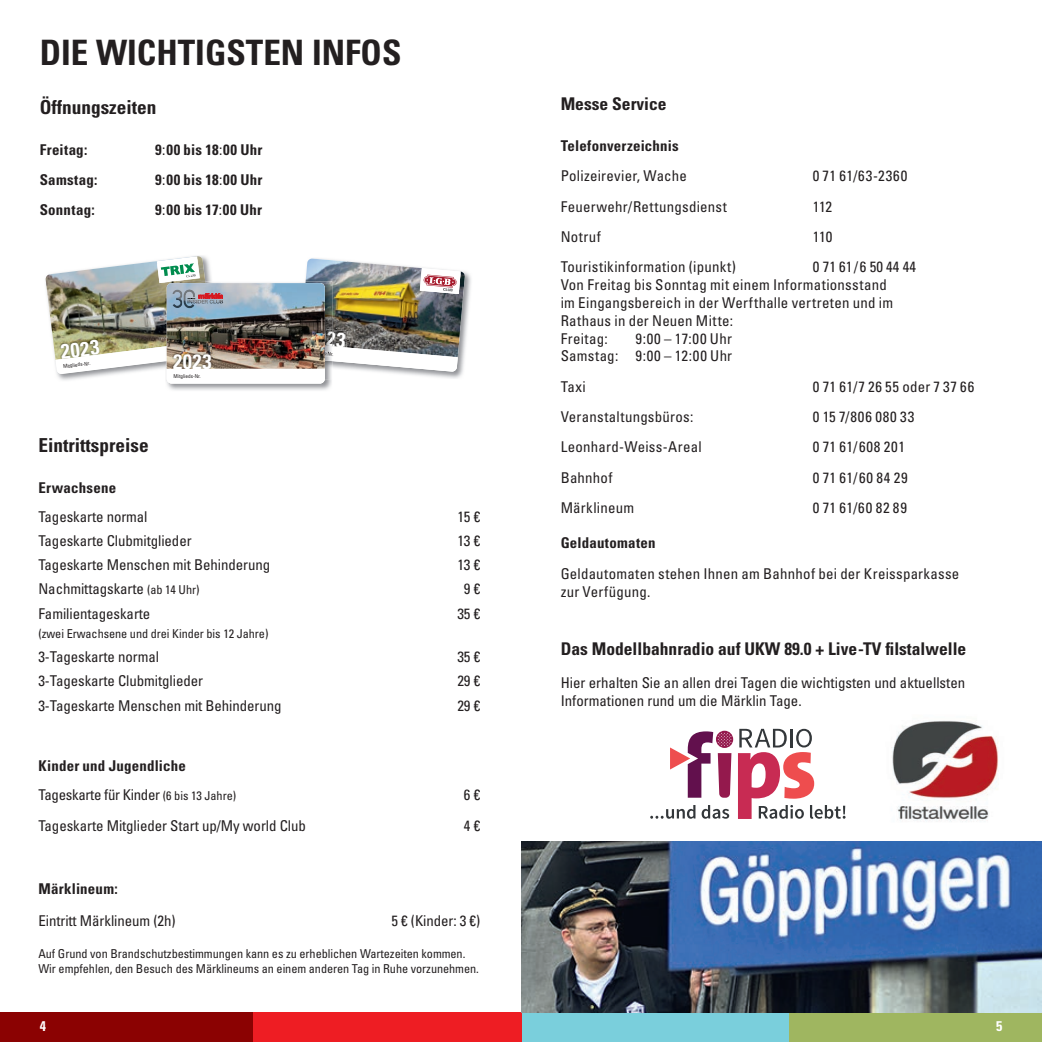
<style>
.page{position:relative;width:1042px;height:1042px;background:#fff}
.page>*{position:absolute;margin:0;border:0;box-sizing:border-box;transform-origin:0 0}
.t1{font:700 condensed 35px "Univers LT Std";color:#231f20}
.t2{font:700 condensed 20.82px "Univers";color:#fff}
.t3{font:700 condensed 19.25px "Univers LT Std";color:#231f20}
.t4{font:700 condensed 17.5px "Univers LT Std";color:#231f20}
.t5{font:condensed 14.88px/17.8px "Univers LT Std";letter-spacing:.005em;color:#231f20}
.t6{font:700 condensed 14.88px/29.1px "Univers LT Std";letter-spacing:.015em;color:#231f20}
.t7{font:condensed 14.88px "Univers LT Std";letter-spacing:.025em;color:#231f20}
.t8{font:condensed 14.88px "Univers LT Std";letter-spacing:.055em;color:#231f20}
.t9{font:condensed 14.88px "Univers LT Std";letter-spacing:.06em;color:#231f20}
.t10{font:condensed 14.88px "Univers LT Std";letter-spacing:.04em;color:#231f20}
.t11{font:700 condensed 14px "Univers LT Std";color:#fff}
.t12{font:condensed 12.25px/14.7px "Univers LT Std";letter-spacing:-.005em;color:#231f20}
.t13{font:condensed 5.25px "Univers";color:#231f20}
.s1{font-weight:400}
.s2{font-size:12.25px}
.s3{font-weight:400;font-size:12.25px}
</style>
<div class="page">
<div style="left:0;top:1012px;width:254px;height:30px;background:#8b0202"></div>
<div style="left:254px;top:1012px;width:268px;height:30px;background:#ee1d23"></div>
<div style="left:522px;top:1012px;width:267px;height:30px;background:#7acfdc"></div>
<div style="left:789px;top:1012px;width:253px;height:30px;background:#9fb660"></div>
<img style="left:383px;top:272px;width:88px;height:107px">
<img style="left:55px;top:255px;width:147px;height:125px">
<img style="left:45px;top:256px;width:167px;height:104px">
<img style="left:58px;top:338px;width:43px;height:2px">
<img style="left:167px;top:282px;width:165px;height:108px">
<img style="left:299px;top:258px;width:166px;height:114px">
<img style="left:165px;top:281px;width:40px;height:59px">
<svg style="left:157px;top:256px;width:43px;height:27px"></svg>
<svg style="left:56px;top:340px;width:111px;height:34px"></svg>
<img style="left:167px;top:283px;width:158px;height:86px">
<img style="left:172px;top:352px;width:41px;height:17px">
<div style="left:167px;top:369px;width:158px;height:14px;background:#fff"></div>
<svg style="left:196px;top:293px;width:27px;height:6px"></svg>
<img style="left:521px;top:841px;width:521px;height:171px">
<svg style="left:716px;top:731px;width:17px;height:17px"></svg>
<svg style="left:670px;top:731px;width:61px;height:67px"></svg>
<svg style="left:650px;top:805px;width:45px;height:14px"></svg>
<svg style="left:701px;top:805px;width:28px;height:14px"></svg>
<svg style="left:738px;top:729px;width:107px;height:90px"></svg>
<img style="left:891px;top:720px;width:108px;height:102px">
<img style="left:173px;top:263px;width:23px;height:45px">
<h1 class="t1" style="left:40px;top:31px;width:363px">DIE WICHTIGSTEN INFOS</h1>
<p class="t3" style="left:40px;top:95px;width:118px">Öffnungszeiten</p>
<p class="t6" style="left:40px;top:135px;width:49px">Freitag:</p>
<p class="t6" style="left:155px;top:135px;width:109px">9<span class="s1">:</span>00 bis 18<span class="s1">:</span>00 Uhr</p>
<p class="t6" style="left:40px;top:165px;width:59px">Samstag:</p>
<p class="t6" style="left:155px;top:165px;width:109px">9<span class="s1">:</span>00 bis 18<span class="s1">:</span>00 Uhr</p>
<p class="t6" style="left:40px;top:195px;width:57px">Sonntag:</p>
<p class="t6" style="left:155px;top:195px;width:108px">9<span class="s1">:</span>00 bis 17<span class="s1">:</span>00 Uhr</p>
<h2 class="t2" style="left:59px;top:339px;width:40px;rotate:-7deg">2023</h2>
<p class="t13" style="left:63px;top:363px;width:29px;rotate:-7deg">Mitglieds-Nr.</p>
<h2 class="t2" style="left:173px;top:348px;width:40px">2023</h2>
<p class="t13" style="left:173px;top:373px;width:29px">Mitglieds-Nr.</p>
<h2 class="t2" style="left:308px;top:324px;width:40px;rotate:5deg">2023</h2>
<p class="t3" style="left:38px;top:433px;width:112px">Eintrittspreise</p>
<p class="t6" style="left:38px;top:473px;width:79px">Erwachsene</p>
<p class="t5" style="left:38px;top:507px;width:111px">Tageskarte normal</p>
<p class="t5" style="left:457px;top:507px;width:24px">15 €</p>
<p class="t5" style="left:38px;top:531px;width:155px">Tageskarte Clubmitglieder</p>
<p class="t5" style="left:457px;top:531px;width:24px">13 €</p>
<p class="t5" style="left:38px;top:556px;width:233px">Tageskarte Menschen mit Behinderung</p>
<p class="t5" style="left:457px;top:556px;width:24px">13 €</p>
<p class="t5" style="left:38px;top:580px;width:163px">Nachmittagskarte <span class="s2">(ab 14 Uhr)</span></p>
<p class="t5" style="left:464px;top:580px;width:18px">9 €</p>
<p class="t5" style="left:38px;top:604px;width:113px">Familientageskarte</p>
<p class="t5" style="left:457px;top:604px;width:24px">35 €</p>
<p class="t12" style="left:38px;top:626px;width:231px">(zwei Erwachsene und drei Kinder bis 12 Jahre)</p>
<p class="t5" style="left:38px;top:648px;width:122px">3-Tageskarte normal</p>
<p class="t5" style="left:457px;top:648px;width:24px">35 €</p>
<p class="t5" style="left:38px;top:672px;width:166px">3-Tageskarte Clubmitglieder</p>
<p class="t5" style="left:457px;top:672px;width:24px">29 €</p>
<p class="t5" style="left:38px;top:696px;width:245px">3-Tageskarte Menschen mit Behinderung</p>
<p class="t5" style="left:457px;top:696px;width:24px">29 €</p>
<p class="t6" style="left:38px;top:751px;width:199px">Kinder und Jugendliche<br><span class="s1">Tageskarte für Kinder</span> <span class="s3">(6 bis 13 Jahre)</span></p>
<p class="t5" style="left:464px;top:786px;width:18px">6 €</p>
<p class="t5" style="left:38px;top:816px;width:269px">Tageskarte Mitglieder Start up/My world Club</p>
<p class="t5" style="left:464px;top:816px;width:18px">4 €</p>
<p class="t6" style="left:38px;top:874px;width:81px">Märklineum:</p>
<p class="t5" style="left:38px;top:912px;width:139px">Eintritt Märklineum (2h)</p>
<p class="t5" style="left:391px;top:912px;width:90px">5 € (Kinder: 3 €)</p>
<p class="t12" style="left:38px;top:946px;width:442px">Auf Grund von Brandschutzbestimmungen kann es zu erheblichen Wartezeiten kommen.<br>Wir empfehlen, den Besuch des Märklineums an einem anderen Tag in Ruhe vorzunehmen.</p>
<p class="t4" style="left:561px;top:93px;width:107px">Messe Service</p>
<p class="t6" style="left:561px;top:131px;width:120px">Telefonverzeichnis</p>
<p class="t5" style="left:561px;top:167px;width:128px">Polizeirevier, Wache</p>
<p class="t8" style="left:813px;top:167px;width:96px">0 71 61/63-2360</p>
<p class="t5" style="left:561px;top:197px;width:168px">Feuerwehr/Rettungsdienst</p>
<p class="t5" style="left:813px;top:197px;width:21px">112</p>
<p class="t5" style="left:561px;top:227px;width:42px">Notruf</p>
<p class="t5" style="left:813px;top:227px;width:21px">110</p>
<p class="t5" style="left:561px;top:258px;width:177px">Touristikinformation (ipunkt)</p>
<p class="t5" style="left:561px;top:258px;width:357px;text-indent:252px">0 71 61/6 50 44 44<br>Von Freitag bis Sonntag mit einem Informationsstand<br>im Eingangsbereich in der Werfthalle vertreten und im<br>Rathaus in der Neuen Mitte:<br>Freitag:</p>
<p class="t5" style="left:561px;top:329px;width:173px;text-align:right">9:00 – 17:00 Uhr<br>Samstag: 9:00 – 12:00 Uhr</p>
<p class="t5" style="left:561px;top:377px;width:27px">Taxi</p>
<p class="t7" style="left:813px;top:377px;width:163px">0 71 61/7 26 55 oder 7 37 66</p>
<p class="t5" style="left:561px;top:407px;width:134px">Veranstaltungsbüros:</p>
<p class="t9" style="left:813px;top:407px;width:103px">0 15 7/806 080 33</p>
<p class="t5" style="left:561px;top:438px;width:142px">Leonhard-Weiss-Areal</p>
<p class="t10" style="left:813px;top:437px;width:94px">0 71 61/608 201</p>
<p class="t5" style="left:561px;top:468px;width:53px">Bahnhof</p>
<p class="t5" style="left:813px;top:468px;width:97px">0 71 61/60 84 29</p>
<p class="t5" style="left:561px;top:498px;width:75px">Märklineum</p>
<p class="t5" style="left:813px;top:498px;width:96px">0 71 61/60 82 89</p>
<p class="t6" style="left:561px;top:528px;width:96px">Geldautomaten</p>
<p class="t5" style="left:561px;top:564px;width:400px">Geldautomaten stehen Ihnen am Bahnhof bei der Kreissparkasse zur Verfügung.</p>
<p class="t4" style="left:561px;top:638px;width:407px">Das Modellbahnradio auf UKW 89 .0 + Live-TV filstalwelle</p>
<p class="t5" style="left:561px;top:674px;width:406px">Hier erhalten Sie an allen drei Tagen die wichtigsten und aktuellsten<br>Informationen rund um die Märklin Tage.</p>
<p class="t11" style="left:40px;top:1017px;width:8px">4</p>
<p class="t11" style="left:996px;top:1017px;width:8px">5</p>
</div>
